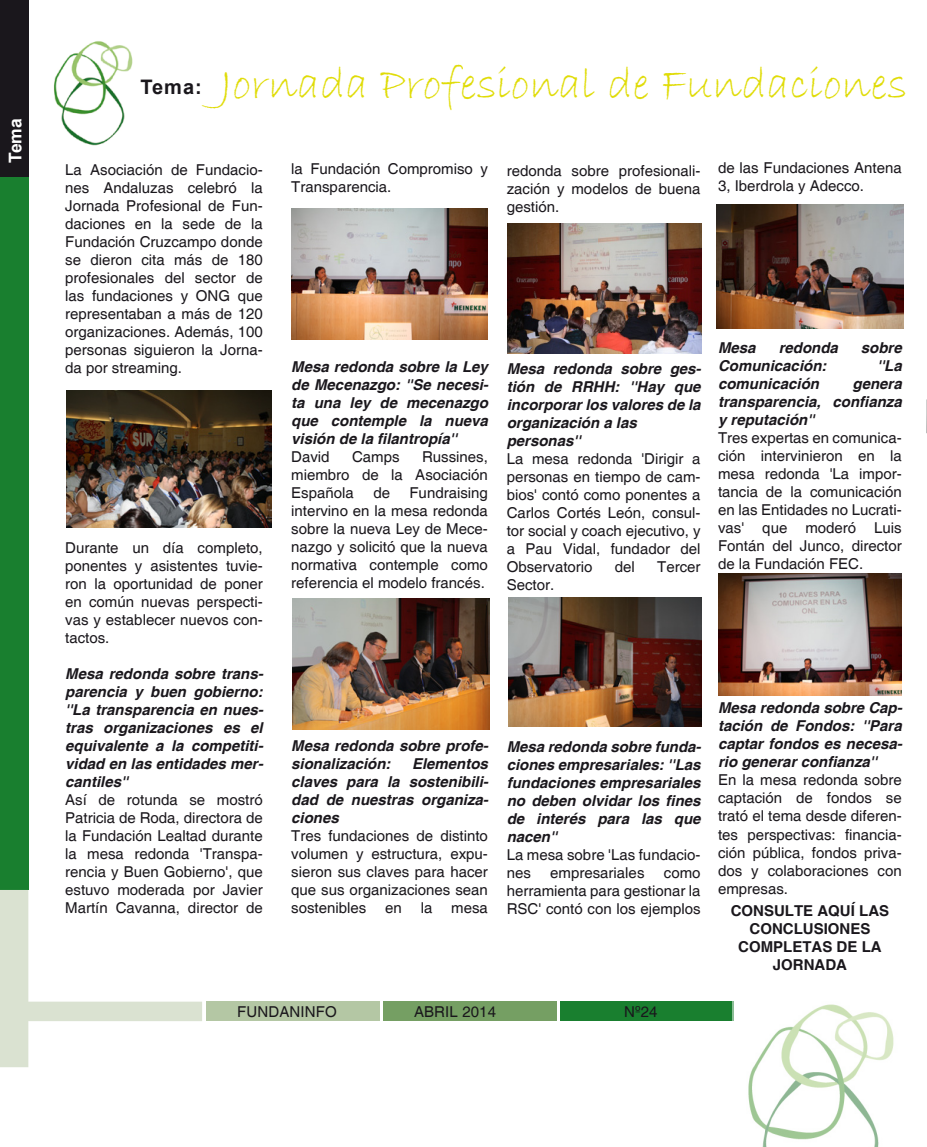
<style>
.page{position:relative;width:927px;height:1147px;background:#fff}
.page>*{position:absolute;margin:0;border:0;box-sizing:border-box;transform-origin:0 0}
.t1{font:46.25px "Bradley Hand ITC";color:#e0dc07}
.t2{font:700 20px "Arial";color:#1a171c}
.t3{font:700 17.5px "Arial";color:#fff}
.t4{font:15px/18px "Helvetica";color:#1a171c;text-align:justify}
.t5{font:italic 700 15px/18px "Helvetica";color:#1a171c;text-align:justify}
.t6{font:700 15px/18px "Helvetica";color:#1a171c;text-align:center}
</style>
<div class="page">
<div style="left:0;top:0;width:28px;height:177px;background:#1a171c"></div>
<div style="left:0;top:177px;width:28px;height:712px;background:#197f2f"></div>
<svg style="left:0;top:889px;width:202px;height:178px"></svg>
<div style="left:206px;top:1001px;width:173px;height:19px;background:#b4c7a4"></div>
<div style="left:383px;top:1001px;width:173px;height:19px;background:#759f63"></div>
<div style="left:560px;top:1001px;width:173px;height:19px;background:#197f2f"></div>
<img style="left:54px;top:41px;width:79px;height:105px">
<img style="left:732px;top:1001px;width:162px;height:145px">
<img style="left:718px;top:573px;width:183px;height:122px">
<img style="left:66px;top:390px;width:206px;height:137px">
<img style="left:291px;top:208px;width:197px;height:131px">
<img style="left:292px;top:598px;width:197px;height:131px">
<img style="left:508px;top:224px;width:193px;height:129px">
<img style="left:508px;top:597px;width:193px;height:129px">
<img style="left:716px;top:204px;width:186px;height:125px">
<svg style="left:926px;top:399px;width:1px;height:35px"></svg>
<p class="t3" style="left:4px;top:163px;width:46px;rotate:-90deg">Tema</p>
<h1 class="t1" style="left:220px;top:54px;width:688px">Jornada Profesional de Fundaciones</h1>
<h2 class="t2" style="left:140px;top:74px;width:63px">Tema:</h2>
<p class="t4" style="left:65px;top:161px;width:199px">La Asociación de Fundacio&shy;nes Andaluzas celebró la Jornada Profesional de Fun&shy;daciones en la sede de la Fundación Cruzcampo donde se dieron cita más de 180 profesionales del sector de las fundaciones y ONG que representaban a más de 120 organizaciones. Además, 100 personas siguieron la Jorna&shy;da por streaming.</p>
<p class="t4" style="left:65px;top:539px;width:199px">Durante un día completo, ponentes y asistentes tuvie&shy;ron la oportunidad de poner en común nuevas perspecti&shy;vas y establecer nuevos con&shy;tactos.</p>
<p class="t5" style="left:65px;top:665px;width:200px">Mesa redonda sobre trans&shy;parencia y buen gobierno: ''La transparencia en nues&shy;tras organizaciones es el equivalente a la competiti&shy;vidad en las entidades mer&shy;cantiles''</p>
<p class="t4" style="left:65px;top:791px;width:199px">Así de rotunda se mostró Patricia de Roda, directora de la Fundación Lealtad durante la mesa redonda 'Transpa&shy;rencia y Buen Gobierno', que estuvo moderada por Javier Martín Cavanna, director de</p>
<p class="t4" style="left:291px;top:160px;width:198px">la Fundación Compromiso y<br>Transparencia.</p>
<p class="t4" style="left:506px;top:162px;width:195px">redonda sobre profesionali&shy;zación y modelos de buena gestión.</p>
<p class="t5" style="left:291px;top:358px;width:199px">Mesa redonda sobre la Ley de Mecenazgo: ''Se necesi&shy;ta una ley de mecenazgo que contemple la nueva visión de la filantropía''</p>
<p class="t4" style="left:291px;top:448px;width:40px">David</p>
<p class="t4" style="left:352px;top:448px;width:49px">Camps</p>
<p class="t4" style="left:291px;top:448px;width:198px;text-indent:131px">Russines, miembro de la Asociación Española</p>
<p class="t4" style="left:291px;top:484px;width:198px;text-indent:118px">Fundraising intervino en la mesa redonda sobre la nueva Ley de Mece&shy;nazgo y solicitó que la nueva normativa contemple como referencia el modelo francés.</p>
<p class="t4" style="left:373px;top:484px;width:18px">de</p>
<p class="t5" style="left:506px;top:360px;width:196px;text-align:left">Mesa redonda sobre ges&shy;tión de RRHH: ''Hay que incorporar los valores de la organización a las personas''</p>
<p class="t4" style="left:506px;top:450px;width:195px">La mesa redonda 'Dirigir a personas en tiempo de cam&shy;bios' contó como ponentes a Carlos Cortés León, consul&shy;tor social y coach ejecutivo, y a Pau Vidal, fundador del Observatorio</p>
<p class="t4" style="left:614px;top:558px;width:22px">del</p>
<p class="t4" style="left:657px;top:558px;width:45px">Tercer</p>
<p class="t4" style="left:506px;top:576px;width:49px">Sector.</p>
<p class="t5" style="left:291px;top:736px;width:199px">Mesa redonda sobre profe&shy;sionalización:</p>
<p class="t5" style="left:291px;top:754px;width:199px;text-indent:121px">Elementos claves para la sostenibili&shy;dad de nuestras organiza&shy;ciones</p>
<p class="t4" style="left:291px;top:826px;width:198px">Tres fundaciones de distinto volumen y estructura, expu&shy;sieron sus claves para hacer que sus organizaciones sean sostenibles</p>
<p class="t4" style="left:385px;top:898px;width:18px">en</p>
<p class="t4" style="left:420px;top:898px;width:13px">la</p>
<p class="t4" style="left:451px;top:898px;width:38px">mesa</p>
<p class="t5" style="left:506px;top:738px;width:196px">Mesa redonda sobre funda&shy;ciones empresariales: ''Las fundaciones empresariales no deben olvidar los fines de interés para las que nacen''</p>
<p class="t4" style="left:506px;top:846px;width:195px">La mesa sobre 'Las fundacio&shy;nes</p>
<p class="t4" style="left:550px;top:864px;width:96px">empresariales</p>
<p class="t4" style="left:506px;top:864px;width:195px;text-indent:157px">como herramienta para gestionar la RSC' contó con los ejemplos</p>
<p class="t4" style="left:237px;top:1003px;width:101px">FUNDANINFO</p>
<p class="t4" style="left:414px;top:1003px;width:83px">ABRIL 2014</p>
<p class="t4" style="left:624px;top:1002px;width:35px">Nº24</p>
<p class="t4" style="left:718px;top:159px;width:185px">de las Fundaciones Antena<br>3, Iberdrola y Adecco.</p>
<p class="t5" style="left:718px;top:339px;width:39px">Mesa</p>
<p class="t5" style="left:778px;top:339px;width:61px">redonda</p>
<p class="t5" style="left:860px;top:339px;width:42px">sobre</p>
<p class="t5" style="left:718px;top:357px;width:110px">Comunicación:</p>
<p class="t5" style="left:877px;top:357px;width:26px">''La</p>
<p class="t5" style="left:718px;top:375px;width:102px">comunicación</p>
<p class="t5" style="left:718px;top:375px;width:185px;text-indent:134px">genera transparencia, confianza y reputación''</p>
<p class="t4" style="left:718px;top:429px;width:185px">Tres expertas en comunica&shy;ción intervinieron en la mesa redonda 'La impor&shy;tancia de la comunicación en las Entidades no Lucrati&shy;vas' que moderó Luis Fontán del Junco, director de la Fundación FEC.</p>
<p class="t5" style="left:718px;top:699px;width:186px">Mesa redonda sobre Cap&shy;tación de Fondos: ''Para captar fondos es necesa&shy;rio generar confianza''</p>
<p class="t4" style="left:718px;top:771px;width:185px">En la mesa redonda sobre captación de fondos se trató el tema desde diferen&shy;tes perspectivas: financia&shy;ción pública, fondos priva&shy;dos y colaboraciones con empresas.</p>
<p class="t6" style="left:730px;top:902px;width:160px">CONSULTE AQUÍ LAS<br>CONCLUSIONES<br>COMPLETAS DE LA<br>JORNADA</p>
</div>
